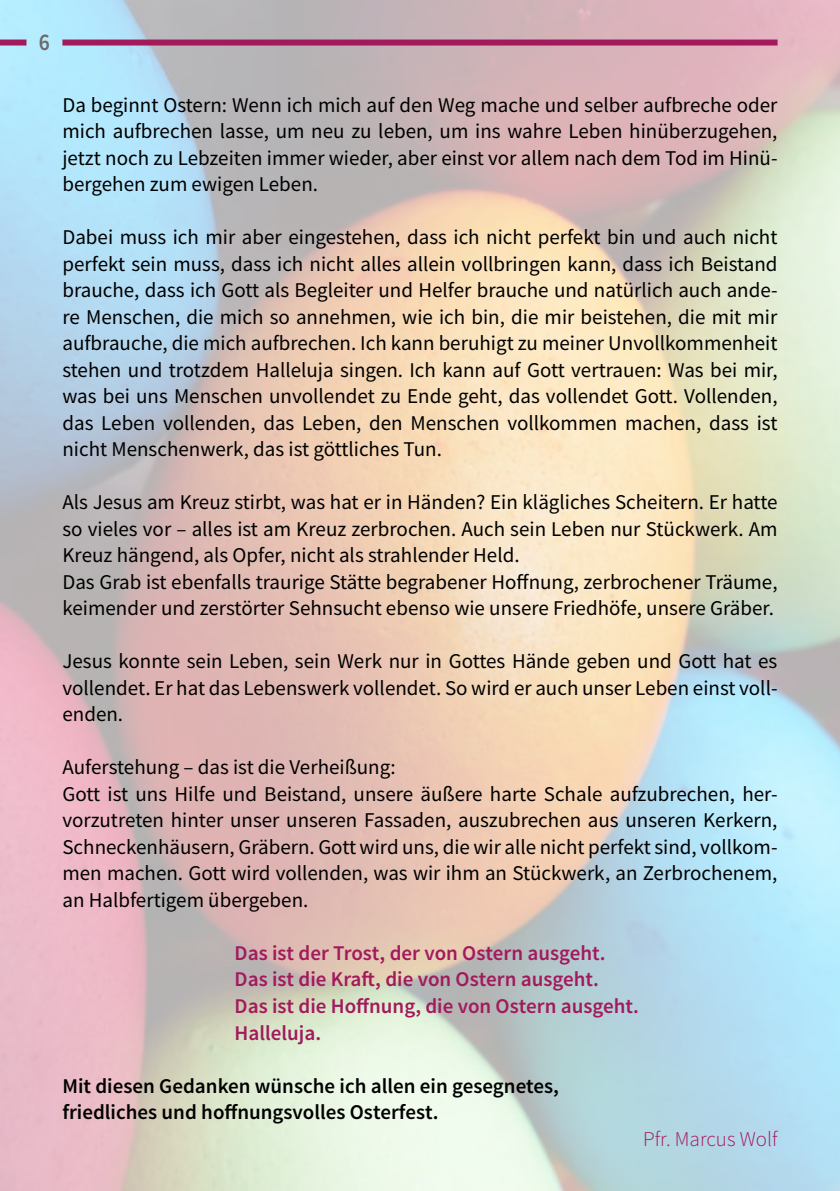
<style>
.page{position:relative;width:840px;height:1191px;background:#fff}
.page>*{position:absolute;margin:0;border:0;box-sizing:border-box;transform-origin:0 0}
.t1{font:600 24px "Source Sans Pro";color:#6e686b;scale:.9 1}
.t2{font:21px/26.6px "Source Sans Pro";color:#000;text-align:justify}
.t3{font:600 21px/26.6px "Source Sans Pro";color:#a21a5b}
.t4{font:600 21px/26.6px "Source Sans Pro";color:#000}
.t5{font:300 21px "Source Sans Pro";color:#a21a5b}
</style>
<div class="page">
<img style="left:0;top:0;width:839px;height:1191px">
<div style="left:62px;top:40px;width:715px;height:6px;background:#a21a5b"></div>
<div style="left:0;top:40px;width:26px;height:6px;background:#a21a5b"></div>
<p class="t1" style="left:39px;top:27px;width:14px">6</p>
<p class="t2" style="left:62px;top:91px;width:716px">Da beginnt Ostern: Wenn ich mich auf den Weg mache und selber aufbreche oder mich aufbrechen lasse, um neu zu leben, um ins wahre Leben hinüberzugehen, jetzt noch zu Lebzeiten immer wieder, aber einst vor allem nach dem Tod im Hinü&shy;bergehen zum ewigen Leben.</p>
<p class="t2" style="left:62px;top:224px;width:716px">Dabei muss ich mir aber eingestehen, dass ich nicht perfekt bin und auch nicht perfekt sein muss, dass ich nicht alles allein vollbringen kann, dass ich Beistand brauche, dass ich Gott als Begleiter und Helfer brauche und natürlich auch ande&shy;re Menschen, die mich so annehmen, wie ich bin, die mir beistehen, die mit mir aufbrauche, die mich aufbrechen. Ich kann beruhigt zu meiner Unvollkommenheit stehen und trotzdem Halleluja singen. Ich kann auf Gott vertrauen: Was bei mir, was bei uns Menschen unvollendet zu Ende geht, das vollendet Gott. Vollenden, das Leben vollenden, das Leben, den Menschen vollkommen machen, dass ist nicht Menschenwerk, das ist göttliches Tun.</p>
<p class="t2" style="left:62px;top:489px;width:716px;text-align:left">Als Jesus am Kreuz stirbt, was hat er in Händen? Ein klägliches Scheitern. Er hatte so vieles vor – alles ist am Kreuz zerbrochen. Auch sein Leben nur Stückwerk. Am Kreuz hängend, als Opfer, nicht als strahlender Held.<br>Das Grab ist ebenfalls traurige Stätte begrabener Hoffnung, zerbrochener Träume, keimender und zerstörter Sehnsucht ebenso wie unsere Friedhöfe, unsere Gräber.</p>
<p class="t2" style="left:62px;top:648px;width:716px">Jesus konnte sein Leben, sein Werk nur in Gottes Hände geben und Gott hat es vollendet. Er hat das Lebenswerk vollendet. So wird er auch unser Leben einst voll&shy;enden.</p>
<p class="t2" style="left:62px;top:754px;width:716px;text-align:left">Auferstehung – das ist die Verheißung:<br>Gott ist uns Hilfe und Beistand, unsere äußere harte Schale aufzubrechen, her&shy;vorzutreten hinter unser unseren Fassaden, auszubrechen aus unseren Kerkern, Schneckenhäusern, Gräbern. Gott wird uns, die wir alle nicht perfekt sind, vollkom&shy;men machen. Gott wird vollenden, was wir ihm an Stückwerk, an Zerbrochenem, an Halbfertigem übergeben.</p>
<p class="t3" style="left:234px;top:940px;width:406px">Das ist der Trost, der von Ostern ausgeht.<br>Das ist die Kraft, die von Ostern ausgeht.<br>Das ist die Hoffnung, die von Ostern ausgeht.<br>Halleluja.</p>
<p class="t4" style="left:62px;top:1072px;width:497px">Mit diesen Gedanken wünsche ich allen ein gesegnetes, friedliches und hoffnungsvolles Osterfest.</p>
<p class="t5" style="left:642px;top:1125px;width:136px">Pfr. Marcus Wolf</p>
</div>
